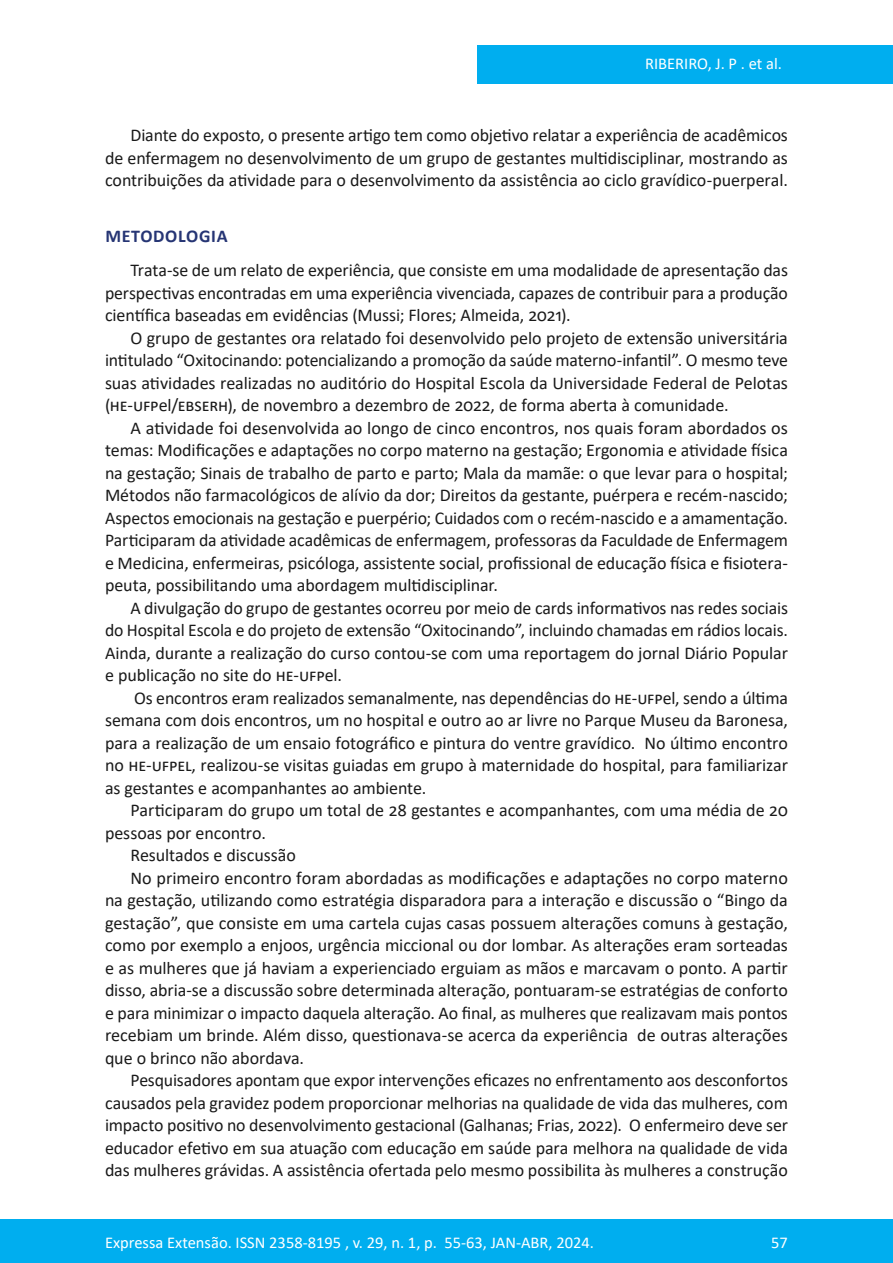
<style>
.page{position:relative;width:893px;height:1263px;background:#fff}
.page>*{position:absolute;margin:0;border:0;box-sizing:border-box;transform-origin:0 0}
.Principal_-_Texto{font:18px/22.5px "Calibri";letter-spacing:-.005em;color:#1a1a1a;text-align:justify}
.Principal_-_Intertít{font:700 18px "Calibri";letter-spacing:.04em;color:#263574}
.t1{font:16.5px "Calibri";color:#fff}
</style>
<div class="page">
<div style="left:477px;top:45px;width:416px;height:39px;background:#00aeef"></div>
<div style="left:0;top:1219px;width:893px;height:44px;background:#00aeef"></div>
<p class="t1" style="left:645px;top:52px;width:138px">RIBERIRO, J. P . et al.</p>
<p class="Principal_-_Texto" style="left:105px;top:123px;width:684px;text-indent:26px">Diante do exposto, o presente artigo tem como objetivo relatar a experiência de acadêmicos de enfermagem no desenvolvimento de um grupo de gestantes multidisciplinar, mostrando as contribuições da atividade para o desenvolvimento da assistência ao ciclo gravídico-puerperal.</p>
<p class="Principal_-_Intertít" style="left:105px;top:223px;width:124px">METODOLOGIA</p>
<p class="Principal_-_Texto" style="left:105px;top:258px;width:684px;text-indent:26px">Trata-se de um relato de experiência, que consiste em uma modalidade de apresentação das perspectivas encontradas em uma experiência vivenciada, capazes de contribuir para a produção científica baseadas em evidências (Mussi; Flores; Almeida, 2021).</p>
<p class="Principal_-_Texto" style="left:105px;top:326px;width:684px;text-indent:26px">O grupo de gestantes ora relatado foi desenvolvido pelo projeto de extensão universitária intitulado “Oxitocinando: potencializando a promoção da saúde materno-infantil”. O mesmo teve suas atividades realizadas no auditório do Hospital Escola da Universidade Federal de Pelotas (HE-UFPel/EBSERH), de novembro a dezembro de 2022, de forma aberta à comunidade.</p>
<p class="Principal_-_Texto" style="left:105px;top:416px;width:684px;text-indent:26px">A atividade foi desenvolvida ao longo de cinco encontros, nos quais foram abordados os temas: Modificações e adaptações no corpo materno na gestação; Ergonomia e atividade física na gestação; Sinais de trabalho de parto e parto; Mala da mamãe: o que levar para o hospital; Métodos não farmacológicos de alívio da dor; Direitos da gestante, puérpera e recém-nascido; Aspectos emocionais na gestação e puerpério; Cuidados com o recém-nascido e a amamentação.<br>Participaram da atividade acadêmicas de enfermagem, professoras da Faculdade de Enfermagem e Medicina, enfermeiras, psicóloga, assistente social, profissional de educação física e fisiotera&shy;peuta, possibilitando uma abordagem multidisciplinar.</p>
<p class="Principal_-_Texto" style="left:105px;top:596px;width:684px;text-indent:26px">A divulgação do grupo de gestantes ocorreu por meio de cards informativos nas redes sociais do Hospital Escola e do projeto de extensão “Oxitocinando”, incluindo chamadas em rádios locais.<br>Ainda, durante a realização do curso contou-se com uma reportagem do jornal Diário Popular e publicação no site do HE-UFPel.</p>
<p class="Principal_-_Texto" style="left:105px;top:686px;width:684px;text-indent:29px">Os encontros eram realizados semanalmente, nas dependências do HE-UFPel, sendo a última semana com dois encontros, um no hospital e outro ao ar livre no Parque Museu da Baronesa, para a realização de um ensaio fotográfico e pintura do ventre gravídico. No último encontro no HE-UFPEL, realizou-se visitas guiadas em grupo à maternidade do hospital, para familiarizar as gestantes e acompanhantes ao ambiente.</p>
<p class="Principal_-_Texto" style="left:105px;top:798px;width:684px;text-indent:26px">Participaram do grupo um total de 28 gestantes e acompanhantes, com uma média de 20 pessoas por encontro.</p>
<p class="Principal_-_Texto" style="left:130px;top:843px;width:167px">Resultados e discussão</p>
<p class="Principal_-_Texto" style="left:105px;top:866px;width:684px;text-indent:26px">No primeiro encontro foram abordadas as modificações e adaptações no corpo materno na gestação, utilizando como estratégia disparadora para a interação e discussão o “Bingo da gestação”, que consiste em uma cartela cujas casas possuem alterações comuns à gestação, como por exemplo a enjoos, urgência miccional ou dor lombar. As alterações eram sorteadas e as mulheres que já haviam a experienciado erguiam as mãos e marcavam o ponto. A partir disso, abria-se a discussão sobre determinada alteração, pontuaram-se estratégias de conforto e para minimizar o impacto daquela alteração. Ao final, as mulheres que realizavam mais pontos recebiam um brinde. Além disso, questionava-se acerca da experiência de outras alterações que o brinco não abordava.</p>
<p class="Principal_-_Texto" style="left:105px;top:1068px;width:684px;text-indent:26px">Pesquisadores apontam que expor intervenções eficazes no enfrentamento aos desconfortos causados pela gravidez podem proporcionar melhorias na qualidade de vida das mulheres, com impacto positivo no desenvolvimento gestacional (Galhanas; Frias, 2022). O enfermeiro deve ser educador efetivo em sua atuação com educação em saúde para melhora na qualidade de vida das mulheres grávidas. A assistência ofertada pelo mesmo possibilita às mulheres a construção</p>
<p class="t1" style="left:105px;top:1230px;width:491px">Expressa Extensão. ISSN 2358-8195 , v. 29, n. 1, p. 55-63, JAN-ABR, 2024.</p>
<p class="t1" style="left:771px;top:1230px;width:18px">57</p>
</div>
